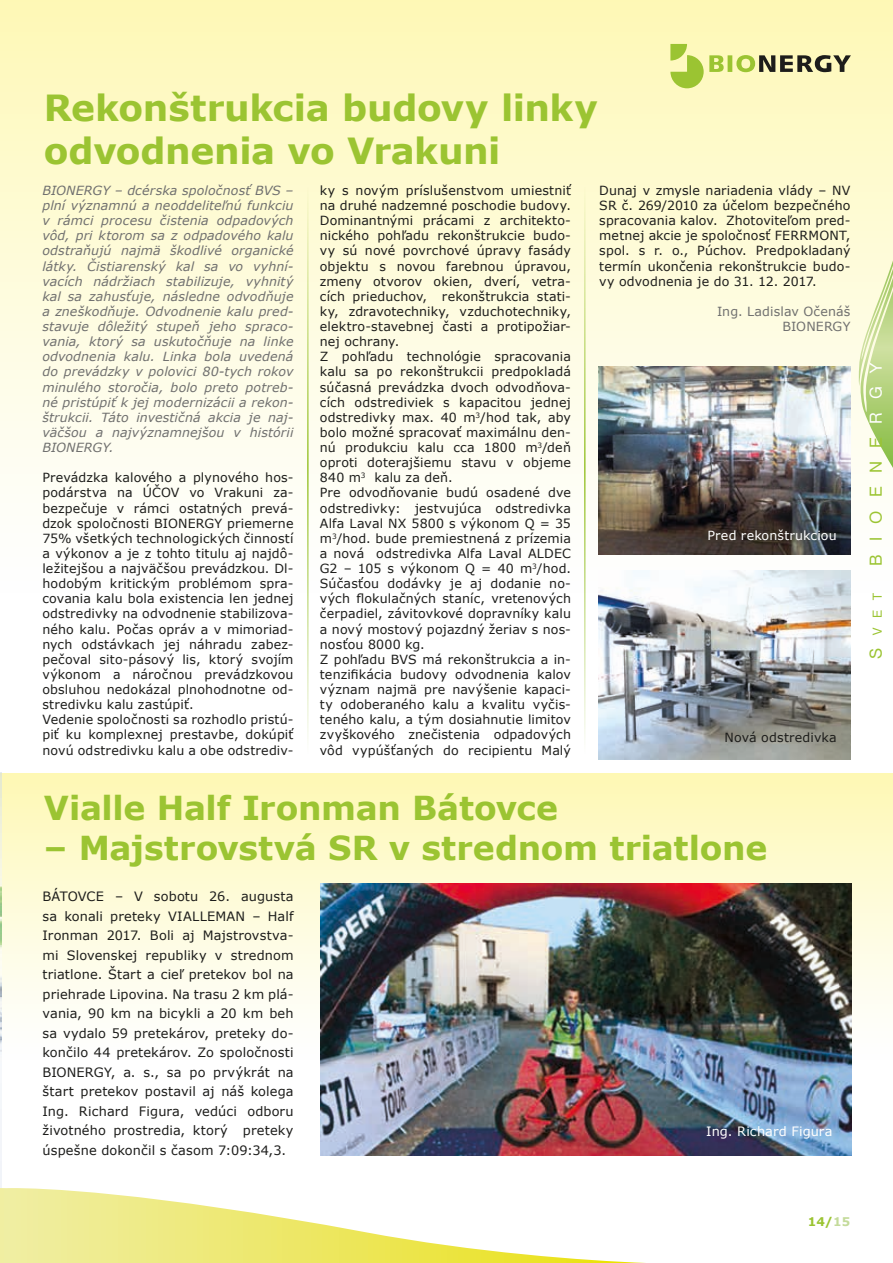
<style>
.page{position:relative;width:893px;height:1263px;background:#fff}
.page>*{position:absolute;margin:0;border:0;box-sizing:border-box;transform-origin:0 0}
.t1{font:700 36px/43.2px "Verdana";letter-spacing:-.01em;color:#9bc432}
.t2{font:700 33px "Verdana";letter-spacing:-.01em;color:#9bc432}
.t3{font:18px "Nimbus San DCE";color:#9bc432}
.t4{font:13.5px "Nimbus San DCE";color:#9bc432}
.t5{font:12.9px/19.5px "Verdana";letter-spacing:.01em;color:#1d1d1b;text-align:justify}
.t6{font:12.9px "Verdana";letter-spacing:.005em;color:#fff}
.t7{font:12.6px/15.1px "Verdana";letter-spacing:.01em;color:#1d1d1b}
.t8{font:italic 12.6px/15.1px "Verdana";letter-spacing:.005em;color:#70706f;text-align:justify}
.t9{font:12.6px/15.1px "Verdana";letter-spacing:.01em;color:#70706f;text-align:right}
.t10{font:12.6px "Verdana";letter-spacing:.015em;color:#fff}
.t11{font:700 12px "Verdana";color:#9bc432}
.s1{color:#fff}
.s2{font-size:18px}
.s3{color:#c4db9b}
</style>
<div class="page">
<div style="left:1px;top:773px;width:892px;height:293px;background:linear-gradient(to bottom,#fdf7b5,#fdfdff)"></div>
<img style="left:0;top:772px;width:1px;height:416px">
<div style="left:1px;top:0;width:892px;height:608px;background:linear-gradient(to bottom,#fef8b8,#feffff)"></div>
<svg style="left:1px;top:1188px;width:644px;height:75px"></svg>
<svg style="left:859px;top:261px;width:34px;height:207px;background:#d6e5ad"></svg>
<svg style="left:0;top:1188px;width:1px;height:75px"></svg>
<svg style="left:670px;top:44px;width:181px;height:44px;background:#d6d996"></svg>
<img style="left:599px;top:571px;width:251px;height:189px">
<img style="left:599px;top:366px;width:251px;height:189px">
<img style="left:321px;top:884px;width:530px;height:271px">
<hr style="left:307px;top:187px;width:2px;height:569px;background:#9bc432">
<hr style="left:584px;top:187px;width:2px;height:568px;background:#9bc432">
<h1 class="t1" style="left:44px;top:84px;width:556px">Rekonštrukcia budovy linky odvodnenia vo Vrakuni</h1>
<p class="t8" style="left:42px;top:182px;width:253px">BIONERGY – dcérska spoločnosť BVS – plní významnú a neoddeliteľnú funkciu v rámci procesu čistenia odpadových vôd, pri ktorom sa z odpadového kalu odstraňujú najmä škodlivé organické látky. Čistiarenský kal sa vo vyhní&shy;vacích nádržiach stabilizuje, vyhnitý kal sa zahusťuje, následne odvodňuje a zneškodňuje. Odvodnenie kalu pred&shy;stavuje dôležitý stupeň jeho spraco&shy;vania, ktorý sa uskutočňuje na linke odvodnenia kalu. Linka bola uvedená do prevádzky v polovici 80-tych rokov minulého storočia, bolo preto potreb&shy;né pristúpiť k jej modernizácii a rekon&shy;štrukcii. Táto investičná akcia je naj&shy;väčšou a najvýznamnejšou v histórii BIONERGY.</p>
<p class="t7" style="left:42px;top:470px;width:253px">Prevádzka kalového a plynového hos&shy;podárstva na ÚČOV vo Vrakuni za&shy;bezpečuje v rámci ostatných prevá&shy;dzok spoločnosti BIONERGY priemerne 75% všetkých technologických činností a výkonov a je z tohto titulu aj najdô&shy;ležitejšou a najväčšou prevádzkou. Dl&shy;hodobým kritickým problémom spra&shy;covania kalu bola existencia len jednej odstredivky na odvodnenie stabilizova&shy;ného kalu. Počas opráv a v mimoriad&shy;nych odstávkach jej náhradu zabez&shy;pečoval sito-pásový lis, ktorý svojím výkonom a náročnou prevádzkovou obsluhou nedokázal plnohodnotne od&shy;stredivku kalu zastúpiť.<br>Vedenie spoločnosti sa rozhodlo pristú&shy;piť ku komplexnej prestavbe, dokúpiť novú odstredivku kalu a obe odstrediv-</p>
<p class="t7" style="left:320px;top:183px;width:253px">ky s novým príslušenstvom umiestniť na druhé nadzemné poschodie budovy.<br>Dominantnými prácami z architekto&shy;nického pohľadu rekonštrukcie budo&shy;vy sú nové povrchové úpravy fasády objektu s novou farebnou úpravou, zmeny otvorov okien, dverí, vetra&shy;cích prieduchov, rekonštrukcia stati&shy;ky, zdravotechniky, vzduchotechniky, elektro-stavebnej časti a protipožiar&shy;nej ochrany.<br>Z pohľadu technológie spracovania kalu sa po rekonštrukcii predpokladá súčasná prevádzka dvoch odvodňova&shy;cích odstrediviek s kapacitou jednej odstredivky max. 40 m<sup>3</sup>/hod tak, aby bolo možné spracovať maximálnu den&shy;nú produkciu kalu cca 1800 m<sup>3</sup>/deň oproti doterajšiemu stavu v objeme 840 m<sup>3</sup> kalu za deň.<br>Pre odvodňovanie budú osadené dve odstredivky: jestvujúca odstredivka Alfa Laval NX 5800 s výkonom Q = 35 m<sup>3</sup>/hod. bude premiestnená z prízemia a nová odstredivka Alfa Laval ALDEC G2 – 105 s výkonom Q = 40 m<sup>3</sup>/hod.<br>Súčasťou dodávky je aj dodanie no&shy;vých flokulačných staníc, vretenových čerpadiel, závitovkové dopravníky kalu a nový mostový pojazdný žeriav s nos&shy;nosťou 8000 kg.<br>Z pohľadu BVS má rekonštrukcia a in&shy;tenzifikácia budovy odvodnenia kalov význam najmä pre navýšenie kapaci&shy;ty odoberaného kalu a kvalitu vyčis&shy;teného kalu, a tým dosiahnutie limitov zvyškového znečistenia odpadových vôd vypúšťaných do recipientu Malý</p>
<p class="t7" style="left:599px;top:183px;width:253px;text-align:justify">Dunaj v zmysle nariadenia vlády – NV SR č. 269/2010 za účelom bezpečného spracovania kalov. Zhotoviteľom pred&shy;metnej akcie je spoločnosť FERRMONT, spol. s r. o., Púchov. Predpokladaný termín ukončenia rekonštrukcie budo&shy;vy odvodnenia je do 31. 12. 2017.</p>
<p class="t9" style="left:717px;top:304px;width:135px">Ing. Ladislav Očenáš<br>BIONERGY</p>
<p class="t10" style="left:707px;top:527px;width:131px">Pred rekonštrukciou</p>
<p class="t7" style="left:725px;top:730px;width:114px">Nová odstredivka</p>
<h2 class="t2" style="left:44px;top:785px;width:515px">Vialle Half Ironman Bátovce</h2>
<h2 class="t2" style="left:44px;top:825px;width:725px">– Majstrovstvá SR v strednom triatlone</h2>
<p class="t5" style="left:43px;top:886px;width:253px">BÁTOVCE – V sobotu 26. augusta sa konali preteky VIALLEMAN – Half Ironman 2017. Boli aj Majstrovstva&shy;mi Slovenskej republiky v strednom triatlone. Štart a cieľ pretekov bol na priehrade Lipovina. Na trasu 2 km plá&shy;vania, 90 km na bicykli a 20 km beh sa vydalo 59 pretekárov, preteky do&shy;končilo 44 pretekárov. Zo spoločnosti BIONERGY, a. s., sa po prvýkrát na štart pretekov postavil aj náš kolega Ing. Richard Figura, vedúci odboru životného prostredia, ktorý preteky úspešne dokončil s časom 7:09:34,3.</p>
<p class="t6" style="left:706px;top:1122px;width:128px">Ing. Richard Figura</p>
<h3 class="t3" style="left:866px;top:565px;width:205px;rotate:-90deg">B IOE N E <span class="s1">R G Y</span></h3>
<p class="t4" style="left:870px;top:659px;width:68px;rotate:-90deg"><span class="s2">S</span>VE T</p>
<p class="t11" style="left:808px;top:1213px;width:44px">14/<span class="s3">15</span></p>
</div>
